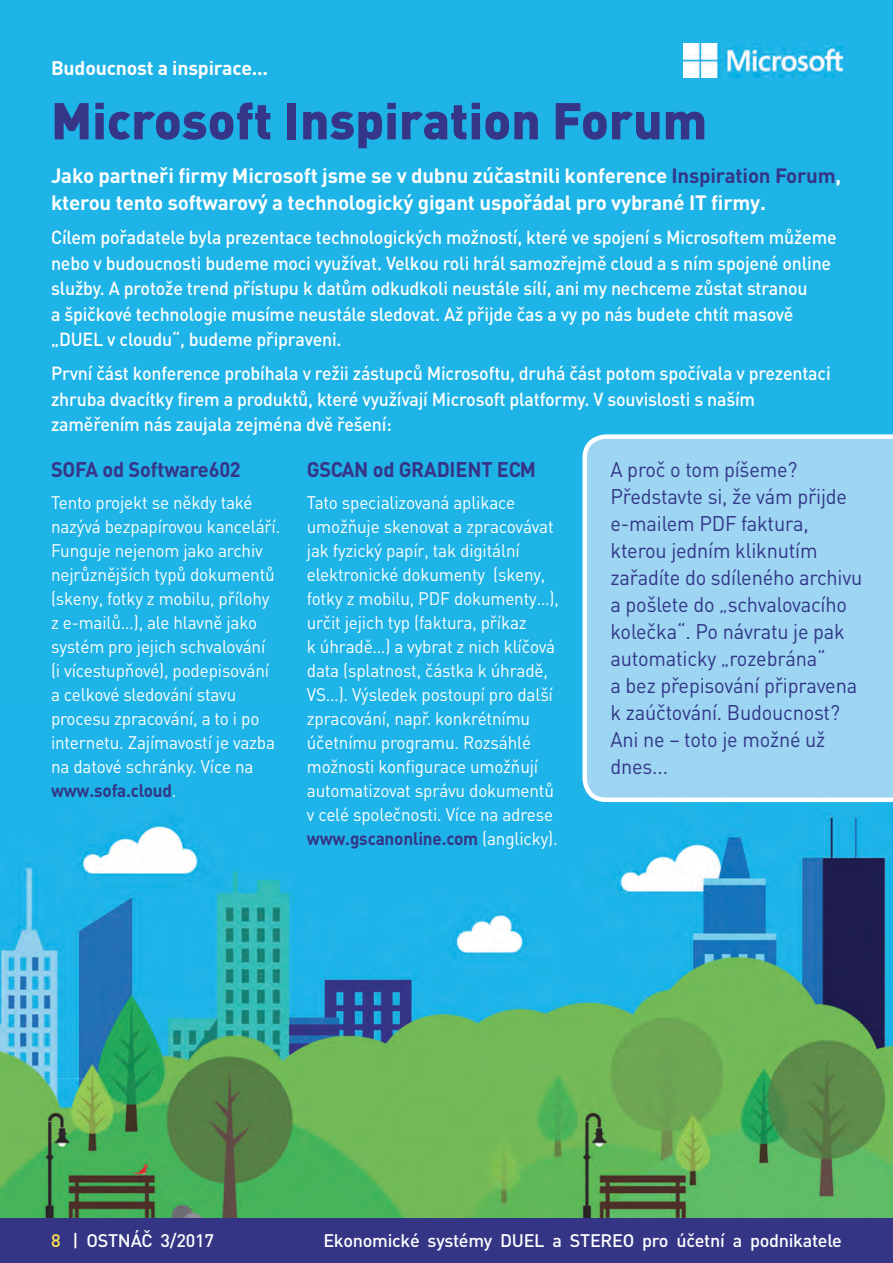
<style>
.page{position:relative;width:893px;height:1263px;background:#fff}
.page>*{position:absolute;margin:0;border:0;box-sizing:border-box;transform-origin:0 0}
.t1{font:900 51px "DINCE";color:#353687}
.t2{font:21px/27px "DINCE";letter-spacing:-.01em;color:#313687;scale:.95 1}
.t3{font:700 21px "DINCE";letter-spacing:-.01em;color:#353486;scale:.95 1}
.t4{font:700 21px "DINCE";letter-spacing:-.01em;color:#363587;scale:.95 1}
.t5{font:700 20.55px/27px "DINCE";letter-spacing:-.01em;color:#fff}
.t6{font:700 19.5px "DINCE";letter-spacing:-.01em;color:#fff}
.t7{font:500 18.75px/25.5px "DINCE";letter-spacing:-.01em;color:#fff;scale:.95 1}
.t8{font:18px/24px "DINCE";letter-spacing:-.01em;color:#fff;scale:.95 1}
.t9{font:500 18px "DINCE";letter-spacing:-.015em;color:#fff}
.s1{color:#333687}
.s2{font-weight:700;color:#323686}
.s3{font-weight:700;color:#353587}
.s4{color:#ffe34f}
</style>
<div class="page">
<div style="left:0;top:0;width:893px;height:722px;background:#1fb4e7"></div>
<img style="left:0;top:722px;width:893px;height:496px">
<img style="left:684px;top:44px;width:158px;height:33px">
<div style="left:0;top:1218px;width:893px;height:45px;background:#343585"></div>
<div style="left:582px;top:434px;width:311px;height:368px;background:#9ed5f2"></div>
<p class="t6" style="left:51px;top:55px;width:219px">Budoucnost a inspirace...</p>
<h1 class="t1" style="left:51px;top:87px;width:658px">Microsoft Inspiration Forum</h1>
<p class="t5" style="left:51px;top:162px;width:792px">Jako partneři firmy Microsoft jsme se v dubnu zúčastnili konference <span class="s1">Inspiration Forum</span>, kterou tento softwarový a technologický gigant uspořádal pro vybrané IT firmy.</p>
<p class="t7" style="left:51px;top:224px;width:828px">Cílem pořadatele byla prezentace technologických možností, které ve spojení s Microsoftem můžeme nebo v budoucnosti budeme moci využívat. Velkou roli hrál samozřejmě cloud a s ním spojené online služby. A protože trend přístupu k datům odkudkoli neustále sílí, ani my nechceme zůstat stranou<br>a špičkové technologie musíme neustále sledovat. Až přijde čas a vy po nás budete chtít masově „DUEL v cloudu“, budeme připraveni.</p>
<p class="t7" style="left:51px;top:360px;width:822px">První část konference probíhala v režii zástupců Microsoftu, druhá část potom spočívala v prezentaci zhruba dvacítky firem a produktů, které využívají Microsoft platformy. V souvislosti s naším zaměřením nás zaujala zejména dvě řešení:</p>
<p class="t4" style="left:51px;top:455px;width:201px">SOFA od Software602</p>
<p class="t8" style="left:51px;top:490px;width:243px">Tento projekt se někdy také nazývá bezpapírovou kanceláří.<br>Funguje nejenom jako archiv nejrůznějších typů dokumentů (skeny, fotky z mobilu, přílohy z e-mailů…), ale hlavně jako systém pro jejich schvalování<br>(i vícestupňové), podepisování a celkové sledování stavu procesu zpracování, a to i po internetu. Zajímavostí je vazba na datové schránky. Více na <span class="s2">www.sofa.cloud</span>.</p>
<p class="t2" style="left:611px;top:455px;width:267px">A proč o tom píšeme?<br>Představte si, že vám přijde e-mailem PDF faktura, kterou jedním kliknutím zařadíte do sdíleného archivu a pošlete do „schvalovacího kolečka“. Po návratu je pak automaticky „rozebrána“<br>a bez přepisování připravena k zaúčtování. Budoucnost?<br>Ani ne – toto je možné už dnes...</p>
<p class="t3" style="left:307px;top:455px;width:243px">GSCAN od GRADIENT ECM</p>
<p class="t8" style="left:307px;top:490px;width:267px">Tato specializovaná aplikace umožňuje skenovat a zpracovávat jak fyzický papír, tak digitální elektronické dokumenty (skeny, fotky z mobilu, PDF dokumenty…), určit jejich typ (faktura, příkaz<br>k úhradě…) a vybrat z nich klíčová data (splatnost, částka k úhradě,<br>VS…). Výsledek postoupí pro další zpracování, např. konkrétnímu účetnímu programu. Rozsáhlé možnosti konfigurace umožňují automatizovat správu dokumentů v celé společnosti. Více na adrese <span class="s3">www.gscanonline.com</span> (anglicky).</p>
<p class="t9" style="left:51px;top:1228px;width:165px"><span class="s4">8</span> | OSTNÁČ 3/2017</p>
<p class="t9" style="left:323px;top:1228px;width:520px">Ekonomické systémy DUEL a STEREO pro účetní a podnikatele</p>
</div>
